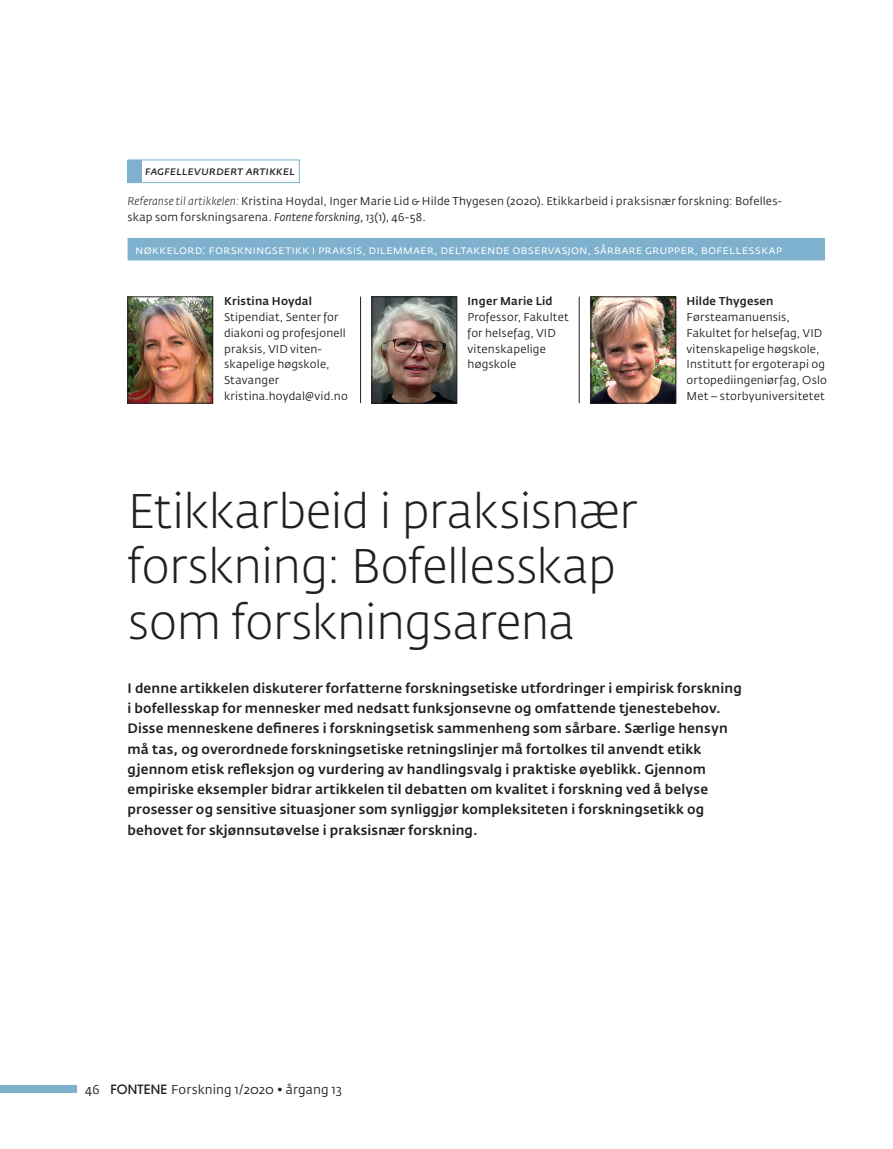
<style>
.page{position:relative;width:893px;height:1149px;background:#fff}
.page>*{position:absolute;margin:0;border:0;box-sizing:border-box;transform-origin:0 0}
.t1{font:300 48px/55.5px "Fedra Sans Std";letter-spacing:-.015em;color:#231f20}
.t2{font:500 13.5px/20.2px "Fedra Sans Std";letter-spacing:.01em;color:#231f20}
.t3{font:12.75px "Fedra Sans Std";letter-spacing:.005em;color:#231f20}
.t4{font:12px "Fedra Sans Std";letter-spacing:.005em;color:#fff}
.t5{font:italic 600 12px "Fedra Sans Std";letter-spacing:-.005em;color:#231f20}
.t6{font:11.25px/15.8px "Fedra Sans Std";letter-spacing:.01em;color:#231f20}
.t7{font:500 11.25px "Fedra Sans Std";letter-spacing:.02em;color:#231f20}
.s1{font-weight:300;font-style:italic}
.s2{font-style:italic}
.s3{font-family:"ITC Avant Garde Std";font-weight:500}
</style>
<div class="page">
<div style="left:0;top:1085px;width:77px;height:7px;background:#7db1cd"></div>
<hr style="left:360px;top:296px;width:1px;height:107px;background:#231f20">
<hr style="left:579px;top:296px;width:1px;height:107px;background:#231f20">
<div style="left:128px;top:159px;width:172px;height:24px;border:1px solid #7db1cd"></div>
<div style="left:128px;top:160px;width:14px;height:22px;background:#7db1cd"></div>
<img style="left:130px;top:298px;width:81px;height:103px">
<div style="left:128px;top:296px;width:85px;height:107px;border:1px solid #231f20"></div>
<img style="left:374px;top:298px;width:81px;height:103px">
<div style="left:372px;top:296px;width:85px;height:107px;border:1px solid #231f20"></div>
<img style="left:593px;top:298px;width:81px;height:103px">
<div style="left:591px;top:296px;width:85px;height:107px;border:1px solid #231f20"></div>
<div style="left:128px;top:238px;width:697px;height:22px;background:#7db1cd"></div>
<p class="t5" style="left:145px;top:163px;width:151px">fagfellevurdert artikkel</p>
<p class="t6" style="left:128px;top:193px;width:656px;line-height:16.5px"><span class="s1">Referanse til artikkelen:</span> Kristina Hoydal, Inger Marie Lid &amp; Hilde Thygesen (2020). Etikkarbeid i praksisnær forskning: Bofelles&shy;skap som forskningsarena. <span class="s2">Fontene forskning, 13</span>(1), 46-58.</p>
<p class="t4" style="left:135px;top:242px;width:648px">Nøkkelord: Forskningsetikk i praksis, dilemmaer, deltakende observasjon, sårbare grupper, bofellesskap</p>
<p class="t7" style="left:224px;top:294px;width:89px">Kristina Hoydal</p>
<p class="t6" style="left:224px;top:309px;width:125px">Stipendiat, Senter for diakoni og profesjonell praksis, VID viten&shy;skapelige høgskole,<br>Stavanger kristina.hoydal@vid.no</p>
<p class="t7" style="left:468px;top:294px;width:87px">Inger Marie Lid</p>
<p class="t6" style="left:468px;top:309px;width:103px">Professor, Fakultet for helsefag, VID vitenskapelige høgskole</p>
<p class="t7" style="left:686px;top:294px;width:88px">Hilde Thygesen</p>
<p class="t6" style="left:686px;top:309px;width:142px">Førsteamanuensis,<br>Fakultet for helsefag, VID vitenskapelige høgskole,<br>Institutt for ergoterapi og ortopediingeniørfag, Oslo<br>Met – storbyuniversitetet</p>
<h1 class="t1" style="left:128px;top:484px;width:511px">Etikkarbeid i praksisnær forskning: Bofellesskap som forskningsarena</h1>
<p class="t2" style="left:128px;top:677px;width:616px">I denne artikkelen diskuterer forfatterne forskningsetiske utfordringer i empirisk forskning i bofellesskap for mennesker med nedsatt funksjonsevne og omfattende tjenestebehov.<br>Disse menneskene defineres i forskningsetisk sammenheng som sårbare. Særlige hensyn må tas, og overordnede forskningsetiske retningslinjer må fortolkes til anvendt etikk gjennom etisk refleksjon og vurdering av handlingsvalg i praktiske øyeblikk. Gjennom empiriske eksempler bidrar artikkelen til debatten om kvalitet i forskning ved å belyse prosesser og sensitive situasjoner som synliggjør kompleksiteten i forskningsetikk og behovet for skjønnsutøvelse i praksisnær forskning.</p>
<p class="t3" style="left:85px;top:1081px;width:258px">46 <span class="s3">FONTENE</span> Forskning 1/2020 • årgang 13</p>
</div>
